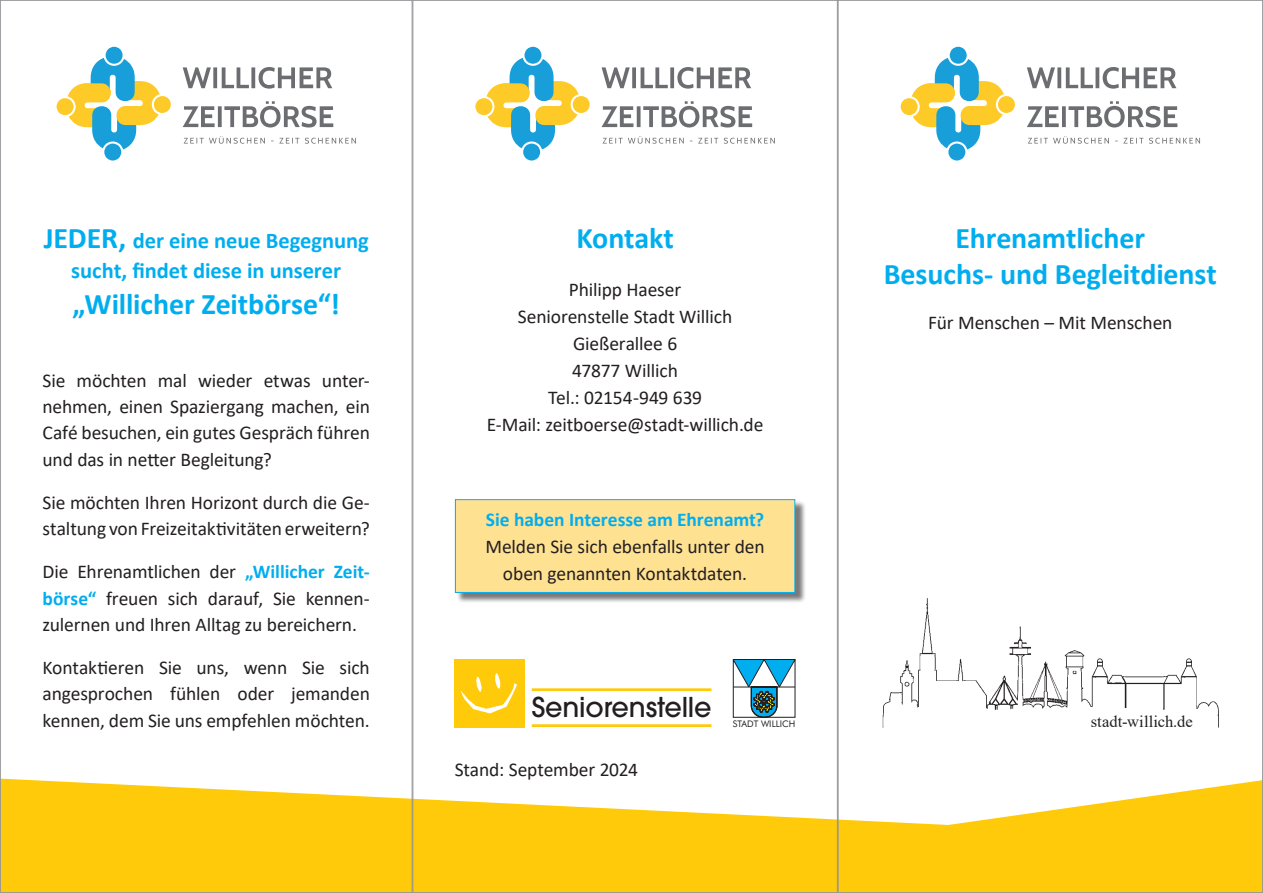
<style>
.page{position:relative;width:1263px;height:893px;background:#fff}
.page>*{position:absolute;margin:0;border:0;box-sizing:border-box;transform-origin:0 0}
.t1{font:700 30px/36px "Calibri";letter-spacing:-.005em;color:#00aeef;text-align:center}
.t2{font:500 27.15px "Avant Garde";letter-spacing:-.005em;color:#231f20}
.t3{font:700 22.5px/30px "Calibri";letter-spacing:-.005em;color:#00aeef;text-align:center}
.Texte{font:19.5px/26.2px "Calibri";letter-spacing:-.01em;color:#231f20;text-align:justify}
.t4{font:700 19.5px "Calibri";letter-spacing:-.005em;color:#00aeef}
.t5{font:16.5px "Times New Roman";letter-spacing:.005em;color:#231f20}
.t6{font:9.15px "Futura BT";color:#231f20}
.s1{font-size:30px}
.s2{font-weight:700;color:#00aeef}
</style>
<div class="page">
<svg style="left:1027px;top:67px;width:149px;height:22px"></svg>
<svg style="left:1027px;top:101px;width:150px;height:27px"></svg>
<svg style="left:1028px;top:136px;width:172px;height:8px"></svg>
<svg style="left:901px;top:47px;width:114px;height:114px"></svg>
<img style="left:455px;top:659px;width:69px;height:68px">
<hr style="left:532px;top:724px;width:179px;height:3px;background:#feca0a">
<hr style="left:532px;top:688px;width:179px;height:3px;background:#feca0a">
<svg style="left:733px;top:659px;width:62px;height:59px"></svg>
<svg style="left:602px;top:67px;width:149px;height:22px"></svg>
<svg style="left:601px;top:101px;width:151px;height:27px"></svg>
<svg style="left:602px;top:136px;width:173px;height:8px"></svg>
<svg style="left:475px;top:47px;width:115px;height:114px"></svg>
<svg style="left:183px;top:67px;width:149px;height:22px"></svg>
<svg style="left:183px;top:101px;width:150px;height:27px"></svg>
<svg style="left:184px;top:136px;width:172px;height:8px"></svg>
<svg style="left:57px;top:47px;width:114px;height:114px"></svg>
<svg style="left:2px;top:779px;width:1259px;height:112px;fill:#feca0a"></svg>
<img style="left:882px;top:598px;width:337px;height:130px">
<div style="left:456px;top:501px;width:350px;height:102px;background:#231f20;opacity:.6"></div>
<div style="left:455px;top:500px;width:340px;height:92px;background:#ffe192"></div>
<div style="left:455px;top:499px;width:340px;height:94px;border:1px solid #00aeef"></div>
<p class="t3" style="left:44px;top:225px;width:327px"><span class="s1">JEDER,</span> der eine neue Begegnung sucht, findet diese in unserer</p>
<p class="t1" style="left:73px;top:286px;width:269px">„Willicher Zeitbörse“!</p>
<p class="Texte" style="left:43px;top:367px;width:329px">Sie möchten mal wieder etwas unter&shy;nehmen, einen Spaziergang machen, ein Café besuchen, ein gutes Gespräch führen und das in netter Begleitung?</p>
<p class="Texte" style="left:43px;top:489px;width:329px">Sie möchten Ihren Horizont durch die Ge&shy;staltung von Freizeitaktivitäten erweitern?</p>
<p class="Texte" style="left:43px;top:558px;width:329px">Die Ehrenamtlichen der <span class="s2">„Willicher Zeit&shy;börse“</span> freuen sich darauf, Sie kennen&shy;zulernen und Ihren Alltag zu bereichern.</p>
<p class="Texte" style="left:43px;top:654px;width:329px">Kontaktieren Sie uns, wenn Sie sich angesprochen fühlen oder jemanden kennen, dem Sie uns empfehlen möchten.</p>
<p class="t1" style="left:576px;top:220px;width:99px">Kontakt</p>
<p class="Texte" style="left:569px;top:276px;width:114px">Philipp Haeser</p>
<p class="Texte" style="left:518px;top:303px;width:216px">Seniorenstelle Stadt Willich</p>
<p class="Texte" style="left:573px;top:330px;width:106px">Gießerallee 6</p>
<p class="Texte" style="left:572px;top:357px;width:107px">47877 Willich</p>
<p class="Texte" style="left:548px;top:384px;width:156px">Tel.: 02154-949 639</p>
<p class="Texte" style="left:487px;top:411px;width:278px">E-Mail: zeitboerse@stadt-willich.de</p>
<p class="t4" style="left:486px;top:506px;width:280px">Sie haben Interesse am Ehrenamt?</p>
<p class="Texte" style="left:485px;top:533px;width:281px;line-height:27px;text-align:center">Melden Sie sich ebenfalls unter den oben genannten Kontaktdaten.</p>
<p class="t1" style="left:884px;top:220px;width:335px">Ehrenamtlicher<br>Besuchs- und Begleitdienst</p>
<p class="Texte" style="left:928px;top:308px;width:246px">Für Menschen – Mit Menschen</p>
<p class="t2" style="left:532px;top:691px;width:181px">Seniorenstelle</p>
<p class="Texte" style="left:455px;top:756px;width:185px">Stand: September 2024</p>
<p class="t6" style="left:733px;top:718px;width:64px">STADT WILLICH</p>
<p class="t5" style="left:1091px;top:709px;width:103px">stadt-willich.de</p>
</div>
